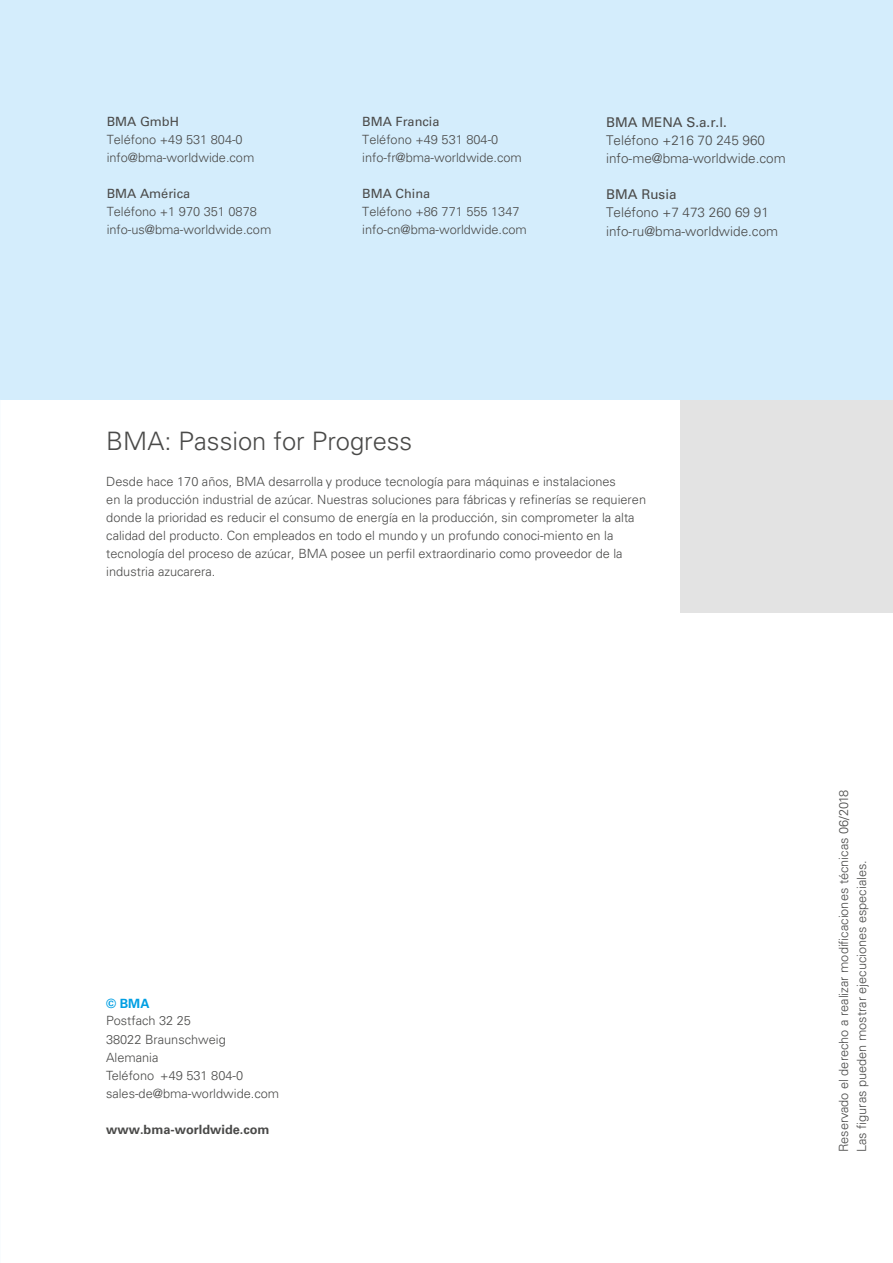
<style>
.page{position:relative;width:893px;height:1263px;background:#fff}
.page>*{position:absolute;margin:0;border:0;box-sizing:border-box;transform-origin:0 0}
.t1{font:300 25.5px "Univers LT Pro 45";color:#4a4a49}
.t2{font:300 13.5px/18.1px "Univers LT Pro 45";color:#4a4a49}
.t3{font:13.5px "Univers LT Pro 55 Roman";color:#4a4a49}
.t4{font:300 12.75px/18px "Univers LT Pro 45";color:#4a4a49}
.t5{font:12.75px "Univers LT Pro 55 Roman";color:#4a4a49}
.t6{font:700 12.75px "Univers LT Pro 65";color:#4a4a49}
.t7{font:700 12.75px "Univers LT Pro 65";color:#009fe3}
</style>
<div class="page">
<div style="left:0;top:0;width:893px;height:400px;background:#d4edfc"></div>
<div style="left:680px;top:400px;width:213px;height:212px;background:#e3e3e3"></div>
<p class="t5" style="left:107px;top:113px;width:74px">BMA GmbH</p>
<p class="t4" style="left:107px;top:130px;width:149px">Teléfono +49 531 804-0 info@bma-worldwide.com</p>
<p class="t5" style="left:107px;top:185px;width:85px">BMA América</p>
<p class="t4" style="left:107px;top:202px;width:166px">Teléfono +1 970 351 0878 info-us@bma-worldwide.com</p>
<p class="t5" style="left:362px;top:113px;width:79px">BMA Francia</p>
<p class="t4" style="left:362px;top:130px;width:161px">Teléfono +49 531 804-0 info-fr@bma-worldwide.com</p>
<p class="t5" style="left:362px;top:185px;width:70px">BMA China</p>
<p class="t4" style="left:362px;top:202px;width:166px">Teléfono +86 771 555 1347 info-cn@bma-worldwide.com</p>
<p class="t3" style="left:606px;top:113px;width:122px">BMA MENA S.a.r.l.</p>
<p class="t2" style="left:606px;top:131px;width:181px">Teléfono +216 70 245 960 info-me@bma-worldwide.com</p>
<p class="t3" style="left:606px;top:185px;width:72px">BMA Rusia</p>
<p class="t2" style="left:606px;top:203px;width:174px">Teléfono +7 473 260 69 91 info-ru@bma-worldwide.com</p>
<h1 class="t1" style="left:106px;top:424px;width:308px">BMA: Passion for Progress</h1>
<p class="t4" style="left:106px;top:472px;width:541px">Desde hace 170 años, BMA desarrolla y produce tecnología para máquinas e instalaciones<br>en la producción industrial de azúcar. Nuestras soluciones para fábricas y refinerías se requieren donde la prioridad es reducir el consumo de energía en la producción, sin comprometer la alta calidad del producto. Con empleados en todo el mundo y un profundo conoci‑miento en la tecnología del proceso de azúcar, BMA posee un perfil extraordinario como proveedor de la industria azucarera.</p>
<p class="t7" style="left:106px;top:995px;width:45px">© BMA</p>
<p class="t4" style="left:106px;top:1011px;width:175px">Postfach 32 25<br>38022 Braunschweig<br>Alemania<br>Teléfono +49 531 804‑0 sales-de@bma‑worldwide.com</p>
<p class="t6" style="left:106px;top:1121px;width:165px">www.bma-worldwide.com</p>
<p class="t4" style="left:834px;top:1152px;width:364px;rotate:-90deg">Reservado el derecho a realizar modificaciones técnicas 06/2018<br>Las figuras pueden mostrar ejecuciones especiales.</p>
</div>
